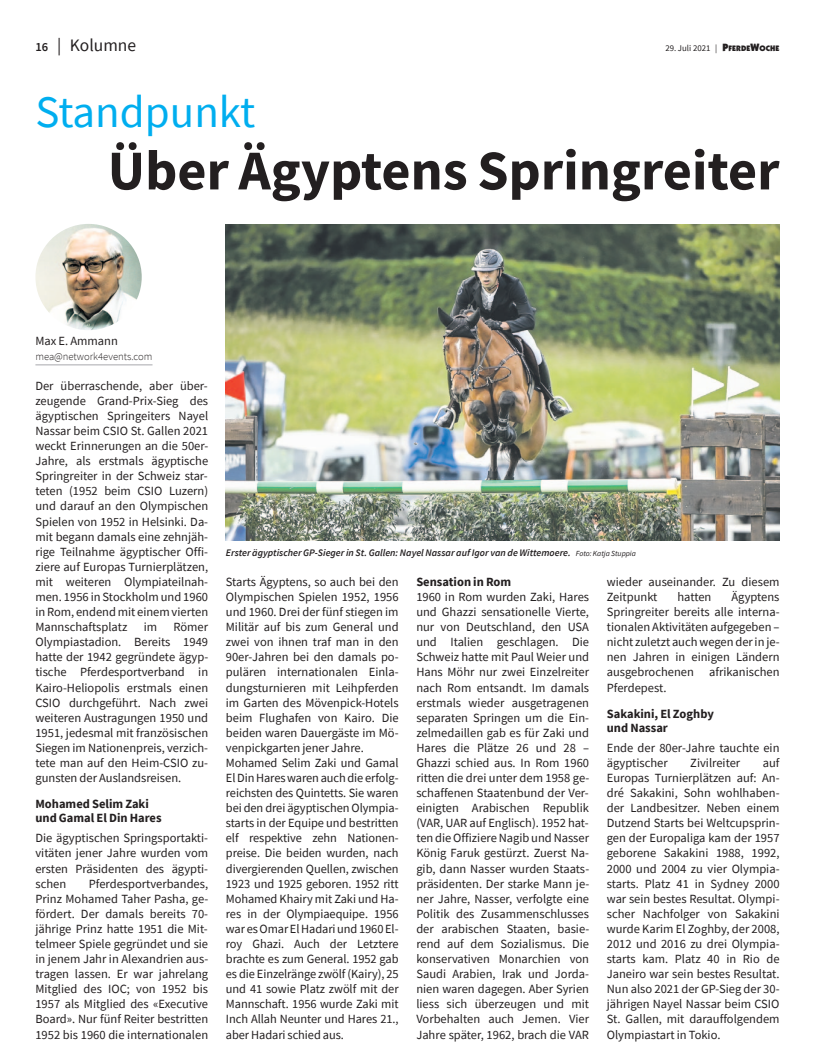
<style>
.page{position:relative;width:815px;height:1063px;background:#fff}
.page>*{position:absolute;margin:0;border:0;box-sizing:border-box;transform-origin:0 0}
.t1{font:700 56.25px "Source Sans Pro";color:#231f20}
.t2{font:45px "Source Sans Pro";color:#00aeef}
.t3{font:17.5px "Source Sans Pro";color:#231f20}
.t4{font:12.5px/15.1px "Source Sans Pro";color:#231f20;text-align:justify}
.t5{font:700 12.5px/13.8px "Source Sans Pro";color:#231f20}
.t6{font:300 10.62px "Source Sans Pro";color:#231f20}
.t7{font:italic 600 10px "Source Sans Pro";color:#231f20}
.t8{font:8.75px "Source Sans Pro";color:#231f20}
.s1{font-weight:600;font-size:12.5px}
.s2{font-family:"Itc Kabel";font-weight:900;font-size:10.62px}
.s3{font-family:"Itc Kabel";font-weight:900;font-size:8px}
.s4{font-weight:400;font-size:7.75px}
</style>
<div class="page">
<hr style="left:35px;top:365px;width:118px;height:1px;background:#a8a9ad">
<img style="left:35px;top:224px;width:107px;height:106px;border-radius:50%">
<img style="left:226px;top:225px;width:554px;height:316px">
<h3 class="t3" style="left:35px;top:34px;width:102px"><span class="s1">16</span> | Kolumne</h3>
<p class="t8" style="left:665px;top:43px;width:116px">29. Juli 2021 | <span class="s2">P</span><span class="s3">FERDE</span><span class="s2">W</span><span class="s3">OCHE</span></p>
<h2 class="t2" style="left:35px;top:83px;width:222px">Standpunkt</h2>
<h1 class="t1" style="left:108px;top:134px;width:673px">Über Ägyptens Springreiter</h1>
<p class="t4" style="left:35px;top:333px;width:84px">Max E. Ammann</p>
<p class="t6" style="left:35px;top:349px;width:119px">mea@network4events.com</p>
<p class="t4" style="left:35px;top:378px;width:175px">Der überraschende, aber über&shy;zeugende Grand-Prix-Sieg des ägyptischen Springeiters Nayel Nassar beim CSIO St. Gallen 2021 weckt Erinnerungen an die 50er-Jahre, als erstmals ägyptische Springreiter in der Schweiz star&shy;teten (1952 beim CSIO Luzern) und darauf an den Olympischen Spielen von 1952 in Helsinki. Da&shy;mit begann damals eine zehnjäh&shy;rige Teilnahme ägyptischer Offi&shy;ziere auf Europas Turnierplätzen, mit weiteren Olympiateilnah&shy;men. 1956 in Stockholm und 1960 in Rom, endend mit einem vierten Mannschaftsplatz</p>
<p class="t4" style="left:144px;top:619px;width:15px">im</p>
<p class="t4" style="left:35px;top:619px;width:174px;text-indent:138px">Römer Olympiastadion. Bereits 1949 hatte der 1942 gegründete ägyp&shy;tische Pferdesportverband in Kairo-Heliopolis erstmals einen CSIO durchgeführt. Nach zwei weiteren Austragungen 1950 und 1951, jedesmal mit französischen Siegen im Nationenpreis, verzich&shy;tete man auf den Heim-CSIO zu&shy;gunsten der Auslandsreisen.</p>
<p class="t5" style="left:35px;top:797px;width:128px">Mohamed Selim Zaki und Gamal El Din Hares</p>
<p class="t4" style="left:35px;top:830px;width:174px">Die ägyptischen Springsportakti&shy;vitäten jener Jahre wurden vom ersten Präsidenten des ägypti&shy;schen</p>
<p class="t4" style="left:35px;top:876px;width:174px;text-indent:53px">Pferdesportverbandes, Prinz Mohamed Taher Pasha, ge&shy;fördert. Der damals bereits 70- jährige Prinz hatte 1951 die Mit&shy;telmeer Spiele gegründet und sie in jenem Jahr in Alexandrien aus&shy;tragen lassen. Er war jahrelang Mitglied des IOC; von 1952 bis 1957 als Mitglied des «Executive Board». Nur fünf Reiter bestritten 1952 bis 1960 die internationalen</p>
<p class="t7" style="left:226px;top:546px;width:412px">Erster ägyptischer GP-Sieger in St. Gallen: Nayel Nassar auf Igor van de Wittemoere. <span class="s4">Foto: Katja Stuppia</span></p>
<p class="t4" style="left:226px;top:574px;width:174px;text-align:left">Starts Ägyptens, so auch bei den<br>Olympischen Spielen 1952, 1956 und 1960. Drei der fünf stiegen im<br>Militär auf bis zum General und zwei von ihnen traf man in den<br>90er-Jahren bei den damals po&shy;pulären internationalen Einla&shy;dungsturnieren mit Leihpferden im Garten des Mövenpick-Hotels beim Flughafen von Kairo. Die beiden waren Dauergäste im Mö&shy;venpickgarten jener Jahre.<br>Mohamed Selim Zaki und Gamal<br>El Din Hares waren auch die erfolg&shy;reichsten des Quintetts. Sie waren bei den drei ägyptischen Olympia&shy;starts in der Equipe und bestritten elf respektive zehn Nationen&shy;preise. Die beiden wurden, nach divergierenden Quellen, zwischen<br>1923 und 1925 geboren. 1952 ritt<br>Mohamed Khairy mit Zaki und Ha&shy;res in der Olympia equipe. 1956 war es Omar El Hadari und 1960 El&shy;roy Ghazi. Auch der Letztere brachte es zum General. 1952 gab es die Einzelränge zwölf (Kairy), 25 und 41 sowie Platz zwölf mit der<br>Mannschaft. 1956 wurde Zaki mit<br>Inch Allah Neunter und Hares 21., aber Hadari schied aus.</p>
<p class="t5" style="left:416px;top:575px;width:96px">Sensation in Rom</p>
<p class="t4" style="left:416px;top:589px;width:174px">1960 in Rom wurden Zaki, Hares und Ghazzi sensationelle Vierte, nur von Deutschland, den USA und Italien geschlagen. Die Schweiz hatte mit Paul Weier und Hans Möhr nur zwei Einzelreiter nach Rom entsandt. Im damals erstmals wieder ausgetragenen separaten Springen um die Ein&shy;zelmedaillen gab es für Zaki und Hares die Plätze 26 und 28 – Ghazzi schied aus. In Rom 1960 ritten die drei unter dem 1958 ge&shy;schaffenen Staatenbund der Ver&shy;einigten Arabischen Republik (VAR, UAR auf Englisch). 1952 hat&shy;ten die Offiziere Nagib und Nasser König Faruk gestürzt. Zuerst Na&shy;gib, dann Nasser wurden Staats&shy;präsidenten. Der starke Mann je&shy;ner Jahre, Nasser, verfolgte eine Politik des Zusammenschlusses der arabischen Staaten, basie&shy;rend auf dem Sozialismus. Die konservativen Monarchien von Saudi Arabien, Irak und Jorda&shy;nien waren dagegen. Aber Syrien liess sich überzeugen und mit Vorbehalten auch Jemen. Vier Jahre später, 1962, brach die VAR</p>
<p class="t4" style="left:607px;top:574px;width:174px">wieder auseinander. Zu diesem<br>Zeitpunkt</p>
<p class="t4" style="left:607px;top:589px;width:174px;text-indent:125px">Ägyptens Springreiter bereits alle interna&shy;tionalen Aktivitäten aufgegeben – nicht zuletzt auch wegen der in je&shy;nen Jahren in einigen Ländern ausgebrochenen afrikanischen Pferdepest.</p>
<p class="t5" style="left:607px;top:707px;width:109px">Sakakini, El Zoghby und Nassar</p>
<p class="t4" style="left:607px;top:740px;width:174px">Ende der 80er-Jahre tauchte ein ägyptischer</p>
<p class="t4" style="left:677px;top:589px;width:35px">hatten</p>
<p class="t4" style="left:607px;top:755px;width:174px;text-indent:156px">auf Europas Turnierplätzen auf: An&shy;dré Sakakini, Sohn wohlhaben&shy;der Landbesitzer. Neben einem Dutzend Starts bei Weltcupsprin&shy;gen der Europaliga kam der 1957 geborene Sakakini 1988, 1992, 2000 und 2004 zu vier Olympia&shy;starts. Platz 41 in Sydney 2000 war sein bestes Resultat. Olympi&shy;scher Nachfolger von Sakakini wurde Karim El Zoghby, der 2008, 2012 und 2016 zu drei Olympia&shy;starts kam. Platz 40 in Rio de Janeiro war sein bestes Resultat.<br>Nun also 2021 der GP-Sieg der 30- jährigen Nayel Nassar beim CSIO St. Gallen, mit darauffolgendem Olympiastart in Tokio.</p>
<p class="t4" style="left:690px;top:755px;width:51px">Zivilreiter</p>
</div>
